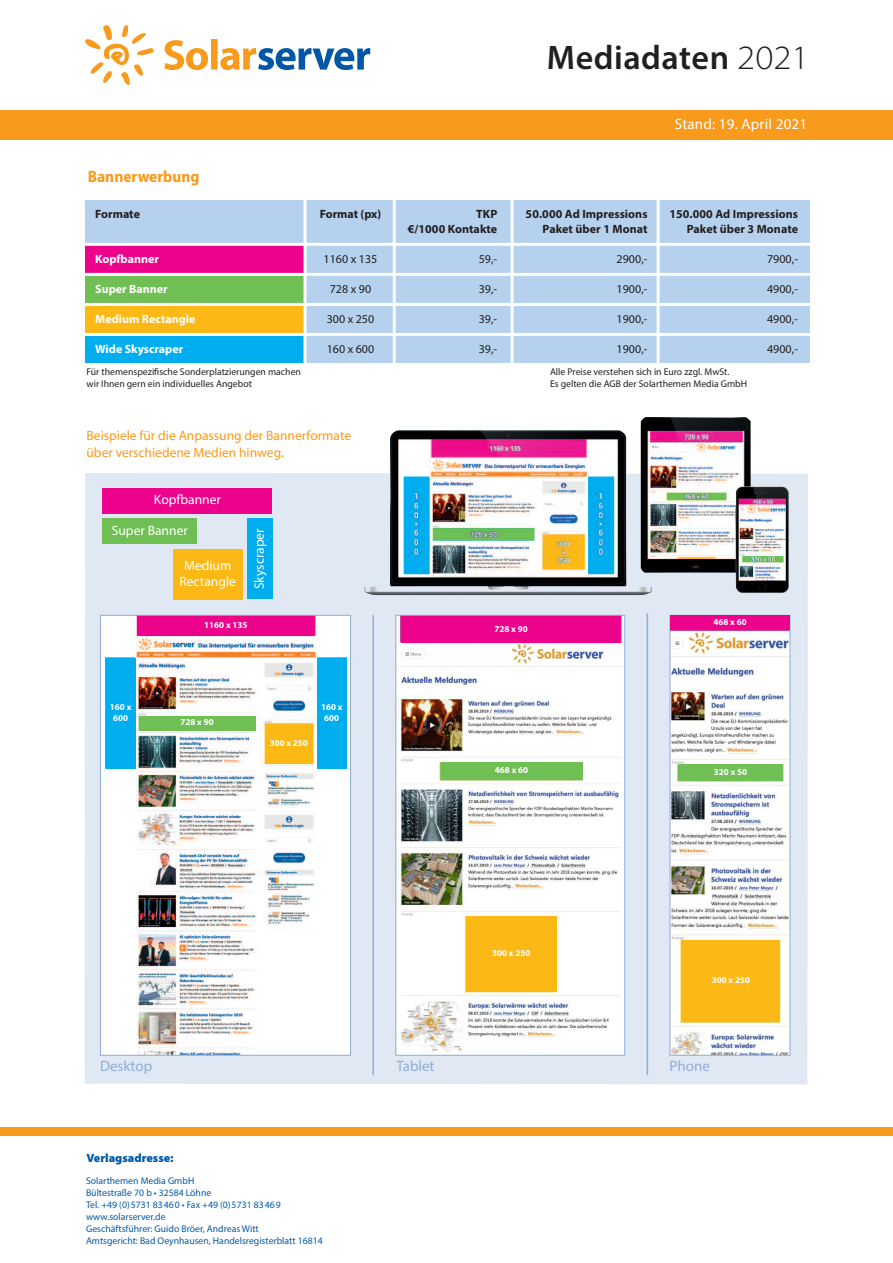
<style>
.page{position:relative;width:893px;height:1263px;background:#fff}
.page>*{position:absolute;margin:0;border:0;box-sizing:border-box;transform-origin:0 0}
.t1{font:600 34.05px "Myriad Pro";letter-spacing:.015em;color:#231f20}
.t2{font:700 semi-condensed 16.5px "Myriad Pro";color:#f89a1c}
.t3{font:15px "Myriad Pro";letter-spacing:.015em;color:#fff}
.t4{font:15px "Myriad Pro";color:#8eaed6}
.t5{font:13.5px/17.2px "Myriad Pro";color:#f89a1c}
.t6{font:13.5px/16.2px "Myriad Pro";color:#fff;text-align:center}
.t7{font:700 12px/15px "Myriad Pro";letter-spacing:.005em;color:#231f20;text-align:right}
.t8{font:12px "Myriad Pro";letter-spacing:.005em;color:#231f20}
.t9{font:700 12px "Myriad Pro";color:#fff}
.t10{font:900 12px "Myriad Pro";color:#015aaa}
.t11{font:9.75px/12px "Myriad Pro";color:#015aaa}
.t12{font:9.75px/12px "Myriad Pro";color:#231f20}
.t13{font:700 9px/10.8px "Myriad Pro";color:#fff;text-align:center}
.s1{font-weight:300;font-stretch:semi-expanded}
.s2{font-size:15px}
</style>
<div class="page">
<div style="left:85px;top:473px;width:723px;height:611px;background:#e0e8f4"></div>
<div style="left:0;top:110px;width:893px;height:30px;background:#f89a1c"></div>
<div style="left:0;top:1127px;width:893px;height:8px;background:#f89a1c"></div>
<div style="left:85px;top:200px;width:724px;height:165px;background:#b5d1ed"></div>
<hr style="left:511px;top:200px;width:3px;height:164px;background:#fff">
<hr style="left:657px;top:200px;width:3px;height:164px;background:#fff">
<hr style="left:393px;top:199px;width:3px;height:198px;background:#fff">
<svg style="left:85px;top:25px;width:69px;height:60px"></svg>
<svg style="left:164px;top:39px;width:206px;height:31px"></svg>
<img style="left:365px;top:430px;width:287px;height:165px">
<img style="left:641px;top:417px;width:110px;height:156px">
<img style="left:735px;top:486px;width:54px;height:107px">
<img style="left:102px;top:617px;width:247px;height:437px">
<div style="left:100px;top:615px;width:251px;height:441px;border:1px solid #8eaed6"></div>
<img style="left:397px;top:617px;width:226px;height:437px">
<div style="left:395px;top:615px;width:230px;height:441px;border:1px solid #8eaed6"></div>
<img style="left:672px;top:630px;width:116px;height:424px">
<div style="left:670px;top:615px;width:120px;height:441px;border:1px solid #8eaed6"></div>
<hr style="left:647px;top:613px;width:1px;height:462px;background:#8eaed6">
<hr style="left:372px;top:615px;width:2px;height:460px;background:#8eaed6">
<div style="left:103px;top:488px;width:169px;height:25px;background:#ed028c"></div>
<div style="left:103px;top:518px;width:94px;height:26px;background:#6fbf54"></div>
<div style="left:173px;top:549px;width:69px;height:51px;background:#fcb814"></div>
<div style="left:265px;top:723px;width:48px;height:40px;background:#fcb814"></div>
<div style="left:466px;top:916px;width:91px;height:75px;background:#fcb814"></div>
<div style="left:682px;top:940px;width:98px;height:82px;background:#fcb814"></div>
<div style="left:317px;top:658px;width:29px;height:110px;background:#00aeef"></div>
<div style="left:106px;top:658px;width:29px;height:110px;background:#00aeef"></div>
<div style="left:139px;top:716px;width:116px;height:14px;background:#6fbf54"></div>
<div style="left:441px;top:762px;width:141px;height:18px;background:#6fbf54"></div>
<div style="left:678px;top:765px;width:105px;height:16px;background:#6fbf54"></div>
<div style="left:137px;top:616px;width:178px;height:20px;background:#ed028c"></div>
<div style="left:401px;top:616px;width:220px;height:27px;background:#ed028c"></div>
<div style="left:670px;top:615px;width:120px;height:15px;background:#ed028c"></div>
<div style="left:248px;top:518px;width:25px;height:81px;background:#00aeef"></div>
<div style="left:85px;top:244px;width:220px;height:30px;background:#ed028c"></div>
<div style="left:85px;top:275px;width:220px;height:30px;background:#6fbf54"></div>
<div style="left:85px;top:304px;width:220px;height:30px;background:#fcb814"></div>
<div style="left:85px;top:334px;width:220px;height:30px;background:#00aeef"></div>
<hr style="left:85px;top:243px;width:725px;height:3px;background:#fff">
<hr style="left:85px;top:273px;width:725px;height:3px;background:#fff">
<hr style="left:85px;top:303px;width:725px;height:3px;background:#fff">
<hr style="left:85px;top:333px;width:725px;height:3px;background:#fff">
<hr style="left:85px;top:363px;width:725px;height:3px;background:#fff">
<hr style="left:303px;top:199px;width:3px;height:168px;background:#fff">
<h1 class="t1" style="left:547px;top:45px;width:264px">Mediadaten <span class="s1">2021</span></h1>
<h2 class="t2" style="left:88px;top:171px;width:113px">Bannerwerbung</h2>
<p class="t7" style="left:95px;top:207px;width:46px">Formate</p>
<p class="t9" style="left:95px;top:254px;width:65px">Kopfbanner</p>
<p class="t9" style="left:95px;top:284px;width:74px">Super Banner</p>
<p class="t9" style="left:95px;top:314px;width:102px">Medium Rectangle</p>
<p class="t9" style="left:95px;top:344px;width:90px">Wide Skyscraper</p>
<p class="t12" style="left:87px;top:366px;width:216px">Für themenspezifische Sonderplatzierungen machen wir Ihnen gern ein individuelles Angebot</p>
<p class="t7" style="left:320px;top:207px;width:63px">Format (px)</p>
<p class="t8" style="left:324px;top:254px;width:55px">1160 x 135</p>
<p class="t8" style="left:330px;top:284px;width:43px">728 x 90</p>
<p class="t8" style="left:327px;top:314px;width:49px">300 x 250</p>
<p class="t8" style="left:327px;top:344px;width:49px">160 x 600</p>
<h3 class="t5" style="left:87px;top:428px;width:266px">Beispiele für die Anpassung der Bannerformate über verschiedene Medien hinweg<span class="s2">.</span></h3>
<h3 class="t6" style="left:154px;top:492px;width:68px">Kopfbanner</h3>
<h3 class="t6" style="left:112px;top:523px;width:78px">Super Banner</h3>
<h3 class="t6" style="left:179px;top:558px;width:58px">Medium<br>Rectangle</h3>
<h3 class="t6" style="left:252px;top:589px;width:62px;rotate:-90deg">Skyscraper</h3>
<p class="t13" style="left:204px;top:620px;width:45px">1160 x 135</p>
<h3 class="t3" style="left:675px;top:118px;width:134px">Stand: 19. April 2021</h3>
<p class="t7" style="left:408px;top:207px;width:91px">TKP<br>€/1000 Kontakte</p>
<p class="t8" style="left:479px;top:254px;width:20px">59,-</p>
<p class="t8" style="left:479px;top:284px;width:20px">39,-</p>
<p class="t8" style="left:479px;top:314px;width:20px">39,-</p>
<p class="t8" style="left:479px;top:344px;width:20px">39,-</p>
<p class="t7" style="left:526px;top:207px;width:123px">50.000 Ad Impressions<br>Paket über 1 Monat</p>
<p class="t8" style="left:616px;top:254px;width:33px">2900,-</p>
<p class="t8" style="left:616px;top:284px;width:33px">1900,-</p>
<p class="t8" style="left:616px;top:314px;width:33px">1900,-</p>
<p class="t8" style="left:616px;top:344px;width:33px">1900,-</p>
<p class="t7" style="left:669px;top:207px;width:130px">150.000 Ad Impressions<br>Paket über 3 Monate</p>
<p class="t8" style="left:767px;top:254px;width:33px">7900,-</p>
<p class="t8" style="left:767px;top:284px;width:33px">4900,-</p>
<p class="t8" style="left:767px;top:314px;width:33px">4900,-</p>
<p class="t8" style="left:767px;top:344px;width:33px">4900,-</p>
<p class="t12" style="left:550px;top:366px;width:199px">Alle Preise verstehen sich in Euro zzgl. MwSt.<br>Es gelten die AGB der Solarthemen Media GmbH</p>
<p class="t13" style="left:494px;top:624px;width:35px">728 x 90</p>
<p class="t13" style="left:713px;top:617px;width:35px">468 x 60</p>
<p class="t13" style="left:110px;top:702px;width:23px">160 x<br>600</p>
<p class="t13" style="left:180px;top:718px;width:35px">728 x 90</p>
<p class="t13" style="left:270px;top:738px;width:40px">300 x 250</p>
<p class="t13" style="left:321px;top:702px;width:23px">160 x<br>600</p>
<p class="t13" style="left:495px;top:766px;width:35px">468 x 60</p>
<p class="t13" style="left:714px;top:767px;width:35px">320 x 50</p>
<p class="t13" style="left:492px;top:948px;width:40px">300 x 250</p>
<p class="t13" style="left:712px;top:975px;width:40px">300 x 250</p>
<h3 class="t4" style="left:100px;top:1061px;width:54px">Desktop</h3>
<h3 class="t4" style="left:396px;top:1061px;width:40px">Tablet</h3>
<h3 class="t4" style="left:670px;top:1061px;width:42px">Phone</h3>
<p class="t10" style="left:86px;top:1153px;width:89px">Verlagsadresse:</p>
<p class="t11" style="left:86px;top:1175px;width:238px">Solarthemen Media GmbH<br>Bültestraße 70 b • 32584 Löhne<br>Tel. +49 (0)5731 83460 • Fax +49 (0)5731 83469 www.solarserver.de<br>Geschäftsführer: Guido Bröer, Andreas Witt<br>Amtsgericht: Bad Oeynhausen, Handelsregisterblatt 16814</p>
</div>
